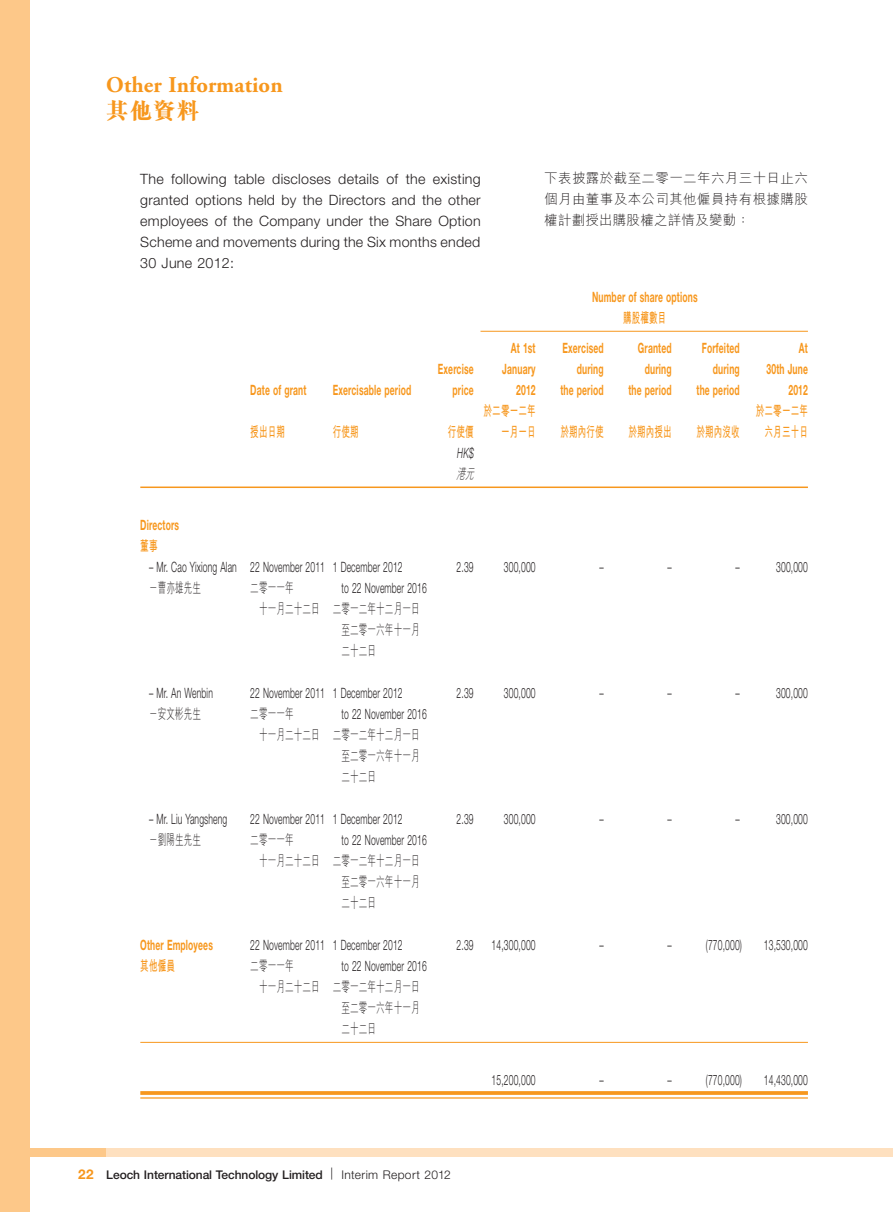
<style>
.page{position:relative;width:893px;height:1212px;background:#fff}
.page>*{position:absolute;margin:0;border:0;box-sizing:border-box;transform-origin:0 0}
.t1{font:700 22.5px/27px "Adobe Garamond Pro";letter-spacing:.005em;color:#f7971d}
.t2{font:300 14.25px "Helvetica Neue LT Std";letter-spacing:.015em;color:#231f20;scale:.6 1}
.t3{font:700 14.25px/21px "Helvetica Neue LT Std";letter-spacing:.015em;color:#f7971d;text-align:center;scale:.6 1}
.t4{font:300 14.25px/21px "Helvetica Neue LT Std";letter-spacing:.015em;color:#231f20;text-align:justify}
.t5{font:300 14.25px "M Hei HK";letter-spacing:.015em;color:#231f20;scale:.6 1}
.t6{font:700 14.25px "M Hei HK";letter-spacing:.015em;color:#f7971d;scale:.6 1}
.t7{font:italic 300 14.25px/21px "Helvetica Neue LT Std";color:#231f20;scale:.6 1}
.t8{font:300 13.5px/21px "M Hei HK";letter-spacing:.03em;color:#231f20;text-align:justify}
.t9{font:500 12px "Helvetica Neue LT Std";letter-spacing:-.01em;color:#231f20}
.s1{font-family:"M Sung HK";font-weight:800}
.s2{font-family:"M Hei HK"}
.s3{font-weight:700;font-size:13.5px;color:#f7971d}
.s4{font-weight:300}
</style>
<div class="page">
<div style="left:0;top:1148px;width:106px;height:9px;background:#fdc889"></div>
<div style="left:106px;top:1148px;width:787px;height:9px;background:#fee0bf"></div>
<div style="left:0;top:0;width:30px;height:1212px;background:#fdc889"></div>
<hr style="left:480px;top:331px;width:328px;height:1px;background:#f7971d">
<hr style="left:140px;top:486px;width:668px;height:2px;background:#f7971d">
<hr style="left:140px;top:1042px;width:668px;height:1px;background:#f7971d">
<svg style="left:140px;top:1091px;width:668px;height:4px;background:#f79d2a"></svg>
<hr style="left:140px;top:1097px;width:668px;height:1px;background:#f7971d">
<p class="t1" style="left:106px;top:72px;width:178px">Other Information<span class="s1">其他資料</span></p>
<p class="t4" style="left:140px;top:168px;width:342px">The following table discloses details of the existing granted options held by the Directors and the other employees of the Company under the Share Option Scheme and movements during the Six months ended 30 June 2012:</p>
<p class="t8" style="left:544px;top:167px;width:265px">下表披露於截至二零一二年六月三十日止六個月由董事及本公司其他僱員持有根據購股權計劃授出購股權之詳情及變動：</p>
<p class="t3" style="left:592px;top:286px;width:177px">Number of share options<span class="s2">購股權數目</span></p>
<p class="t3" style="left:511px;top:337px;width:43px">At 1st</p>
<p class="t3" style="left:562px;top:337px;width:70px">Exercised</p>
<p class="t3" style="left:638px;top:337px;width:58px">Granted</p>
<p class="t3" style="left:702px;top:337px;width:65px">Forfeited</p>
<p class="t3" style="left:799px;top:337px;width:17px">At</p>
<p class="t3" style="left:438px;top:358px;width:61px">Exercise</p>
<p class="t3" style="left:502px;top:358px;width:57px">January</p>
<p class="t3" style="left:577px;top:358px;width:46px">during</p>
<p class="t3" style="left:645px;top:358px;width:46px">during</p>
<p class="t3" style="left:713px;top:358px;width:46px">during</p>
<p class="t3" style="left:766px;top:358px;width:70px">30th June</p>
<p class="t3" style="left:250px;top:379px;width:95px">Date of grant</p>
<p class="t3" style="left:333px;top:379px;width:132px">Exercisable period</p>
<p class="t3" style="left:453px;top:379px;width:37px">price</p>
<p class="t3" style="left:516px;top:379px;width:34px">2012</p>
<p class="t3" style="left:560px;top:379px;width:74px">the period</p>
<p class="t3" style="left:628px;top:379px;width:74px">the period</p>
<p class="t3" style="left:696px;top:379px;width:74px">the period</p>
<p class="t3" style="left:788px;top:379px;width:34px">2012</p>
<p class="t6" style="left:484px;top:400px;width:88px">於二零一二年</p>
<p class="t6" style="left:756px;top:400px;width:88px">於二零一二年</p>
<p class="t6" style="left:250px;top:421px;width:59px">授出日期</p>
<p class="t6" style="left:333px;top:421px;width:45px">行使期</p>
<p class="t6" style="left:448px;top:421px;width:45px">行使價</p>
<p class="t6" style="left:501px;top:421px;width:59px">一月一日</p>
<p class="t6" style="left:560px;top:421px;width:74px">於期內行使</p>
<p class="t6" style="left:628px;top:421px;width:74px">於期內授出</p>
<p class="t6" style="left:696px;top:421px;width:74px">於期內沒收</p>
<p class="t6" style="left:765px;top:421px;width:74px">六月三十日</p>
<p class="t7" style="left:457px;top:442px;width:38px">HK$<span class="s2">港元</span></p>
<p class="t3" style="left:140px;top:514px;width:66px;text-align:left">Directors<span class="s2">董事</span></p>
<p class="t2" style="left:149px;top:558px;width:424px">– Mr. Cao Yixiong Alan 22 November 2011 1 December 2012</p>
<p class="t2" style="left:457px;top:558px;width:30px">2.39</p>
<p class="t2" style="left:504px;top:558px;width:54px">300,000</p>
<p class="t2" style="left:599px;top:558px;width:9px">–</p>
<p class="t2" style="left:667px;top:558px;width:9px">–</p>
<p class="t2" style="left:735px;top:558px;width:9px">–</p>
<p class="t2" style="left:776px;top:558px;width:54px">300,000</p>
<p class="t5" style="left:149px;top:578px;width:88px">－曹亦雄先生</p>
<p class="t5" style="left:250px;top:578px;width:74px">二零一一年</p>
<p class="t2" style="left:341px;top:579px;width:144px">to 22 November 2016</p>
<p class="t5" style="left:259px;top:599px;width:269px">十一月二十二日 二零一二年十二月一日</p>
<p class="t5" style="left:341px;top:620px;width:132px">至二零一六年十一月</p>
<p class="t5" style="left:341px;top:641px;width:59px">二十二日</p>
<p class="t2" style="left:149px;top:684px;width:108px">– Mr. An Wenbin</p>
<p class="t2" style="left:250px;top:684px;width:255px">22 November 2011 1 December 2012</p>
<p class="t2" style="left:457px;top:684px;width:30px">2.39</p>
<p class="t2" style="left:504px;top:684px;width:54px">300,000</p>
<p class="t2" style="left:599px;top:684px;width:9px">–</p>
<p class="t2" style="left:667px;top:684px;width:9px">–</p>
<p class="t2" style="left:735px;top:684px;width:9px">–</p>
<p class="t2" style="left:776px;top:684px;width:54px">300,000</p>
<p class="t5" style="left:149px;top:704px;width:88px">－安文彬先生</p>
<p class="t5" style="left:250px;top:704px;width:74px">二零一一年</p>
<p class="t2" style="left:341px;top:705px;width:144px">to 22 November 2016</p>
<p class="t5" style="left:259px;top:725px;width:269px">十一月二十二日 二零一二年十二月一日</p>
<p class="t5" style="left:341px;top:746px;width:132px">至二零一六年十一月</p>
<p class="t5" style="left:341px;top:767px;width:59px">二十二日</p>
<p class="t2" style="left:149px;top:810px;width:132px">– Mr. Liu Yangsheng</p>
<p class="t2" style="left:250px;top:810px;width:255px">22 November 2011 1 December 2012</p>
<p class="t2" style="left:457px;top:810px;width:30px">2.39</p>
<p class="t2" style="left:504px;top:810px;width:54px">300,000</p>
<p class="t2" style="left:599px;top:810px;width:9px">–</p>
<p class="t2" style="left:667px;top:810px;width:9px">–</p>
<p class="t2" style="left:735px;top:810px;width:9px">–</p>
<p class="t2" style="left:776px;top:810px;width:54px">300,000</p>
<p class="t5" style="left:149px;top:830px;width:88px">－劉陽生先生</p>
<p class="t5" style="left:250px;top:830px;width:74px">二零一一年</p>
<p class="t2" style="left:341px;top:831px;width:144px">to 22 November 2016</p>
<p class="t5" style="left:259px;top:851px;width:269px">十一月二十二日 二零一二年十二月一日</p>
<p class="t5" style="left:341px;top:872px;width:132px">至二零一六年十一月</p>
<p class="t5" style="left:341px;top:893px;width:59px">二十二日</p>
<p class="t3" style="left:140px;top:934px;width:122px">Other Employees</p>
<p class="t2" style="left:250px;top:936px;width:255px">22 November 2011 1 December 2012</p>
<p class="t2" style="left:457px;top:936px;width:30px">2.39</p>
<p class="t2" style="left:492px;top:936px;width:75px">14,300,000</p>
<p class="t2" style="left:599px;top:936px;width:9px">–</p>
<p class="t2" style="left:667px;top:936px;width:126px">– (770,000)</p>
<p class="t2" style="left:764px;top:936px;width:75px">13,530,000</p>
<p class="t6" style="left:140px;top:955px;width:59px">其他僱員</p>
<p class="t5" style="left:250px;top:956px;width:74px">二零一一年</p>
<p class="t2" style="left:341px;top:957px;width:144px">to 22 November 2016</p>
<p class="t5" style="left:259px;top:977px;width:269px">十一月二十二日 二零一二年十二月一日</p>
<p class="t5" style="left:341px;top:998px;width:132px">至二零一六年十一月</p>
<p class="t5" style="left:341px;top:1019px;width:59px">二十二日</p>
<p class="t2" style="left:492px;top:1071px;width:75px">15,200,000</p>
<p class="t2" style="left:599px;top:1071px;width:9px">–</p>
<p class="t2" style="left:667px;top:1071px;width:126px">– (770,000)</p>
<p class="t2" style="left:764px;top:1071px;width:75px">14,430,000</p>
<p class="t9" style="left:78px;top:1167px;width:374px"><span class="s3">22</span> Leoch International Technology Limited <span class="s4">| Interim Report 2012</span></p>
</div>
